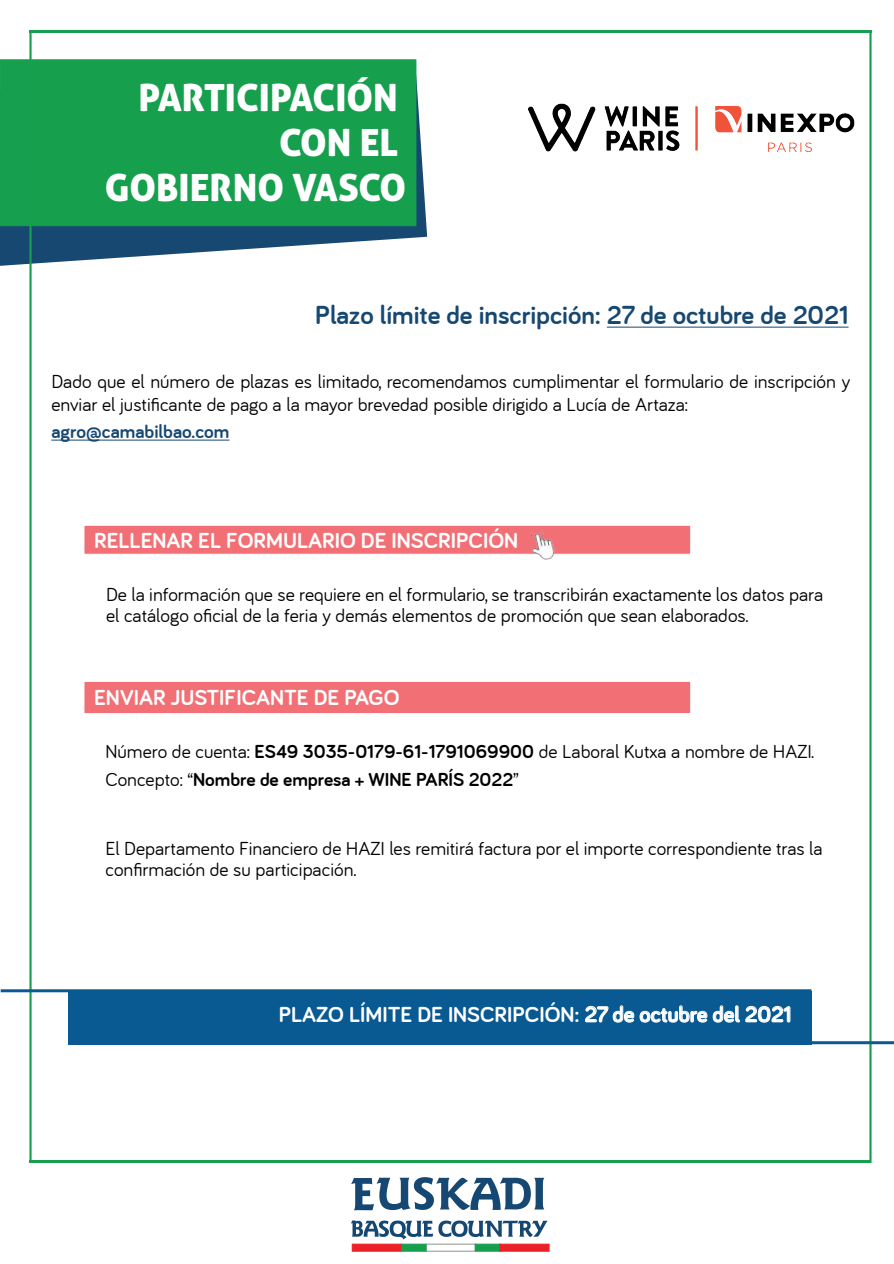
<style>
.page{position:relative;width:894px;height:1264px;background:#fff}
.page>*{position:absolute;margin:0;border:0;box-sizing:border-box;transform-origin:0 0}
.t1{font:37.5px/45px "Aller Display";color:#fff;text-align:right}
.t2{font:700 27px "Bariol";color:#164872}
.t3{font:700 22.5px "Bariol";color:#fff}
.t4{font:19.5px/21px "Bariol";color:#000001}
.t5{font:700 19.5px/28.5px "Bariol";color:#000001}
.t6{font:700 19.5px "Bariol";color:#164872}
.s1{font-weight:400}
</style>
<div class="page">
<div style="left:67px;top:990px;width:744px;height:54px;background:#095992"></div>
<svg style="left:0;top:64px;width:427px;height:202px;fill:#164872"></svg>
<svg style="left:351px;top:1220px;width:198px;height:30px"></svg>
<svg style="left:351px;top:1177px;width:193px;height:32px"></svg>
<div style="left:0;top:60px;width:416px;height:166px;background:#16a04e"></div>
<hr style="left:606px;top:327px;width:242px;height:1px;background:#164872">
<hr style="left:51px;top:440px;width:178px;height:1px;background:#164872">
<hr style="left:29px;top:1160px;width:840px;height:2px;background:#169f4e">
<hr style="left:29px;top:31px;width:842px;height:2px;background:#169f4e">
<hr style="left:29px;top:31px;width:3px;height:1129px;background:#169f4e">
<hr style="left:869px;top:33px;width:2px;height:1129px;background:#169f4e">
<hr style="left:1px;top:989px;width:810px;height:3px;background:#095992">
<div style="left:84px;top:525px;width:606px;height:29px;background:#f27075;border:1px solid #fff"></div>
<img style="left:519px;top:525px;width:65px;height:35px">
<div style="left:84px;top:681px;width:606px;height:32px;background:#f27075;border:1px solid #fff"></div>
<svg style="left:585px;top:1005px;width:154px;height:17px"></svg>
<svg style="left:745px;top:1005px;width:44px;height:17px"></svg>
<hr style="left:96px;top:1040px;width:797px;height:3px;background:#095992">
<img style="left:528px;top:103px;width:327px;height:48px">
<h1 class="t1" style="left:105px;top:74px;width:303px">PARTICIPACIÓN<br>CON EL<br>GOBIERNO VASCO</h1>
<h2 class="t2" style="left:315px;top:299px;width:535px">Plazo límite de inscripción: 27 de octubre de 2021</h2>
<p class="t4" style="left:51px;top:370px;width:800px;line-height:22.5px">Dado que el número de plazas es limitado, recomendamos cumplimentar el formulario de inscripción y enviar el justificante de pago a la mayor brevedad posible dirigido a Lucía de Artaza:</p>
<p class="t6" style="left:51px;top:420px;width:179px">agro@camabilbao.com</p>
<p class="t3" style="left:94px;top:527px;width:425px">RELLENAR EL FORMULARIO DE INSCRIPCIÓN</p>
<p class="t4" style="left:106px;top:584px;width:718px">De la información que se requiere en el formulario, se transcribirán exactamente los datos para el catálogo oficial de la feria y demás elementos de promoción que sean elaborados.</p>
<p class="t3" style="left:94px;top:685px;width:307px">ENVIAR JUSTIFICANTE DE PAGO</p>
<p class="t5" style="left:105px;top:736px;width:710px"><span class="s1">Número de cuenta:</span> ES49 3035-0179-61-1791069900 <span class="s1">de Laboral Kutxa a nombre de HAZI.<br>Concepto: “</span>Nombre de empresa + WINE PARÍS 2022<span class="s1">”</span></p>
<p class="t4" style="left:105px;top:838px;width:718px">El Departamento Financiero de HAZI les remitirá factura por el importe correspondiente tras la confirmación de su participación.</p>
<p class="t3" style="left:278px;top:1001px;width:514px">PLAZO LÍMITE DE INSCRIPCIÓN: 27 de octubre del 2021</p>
</div>
